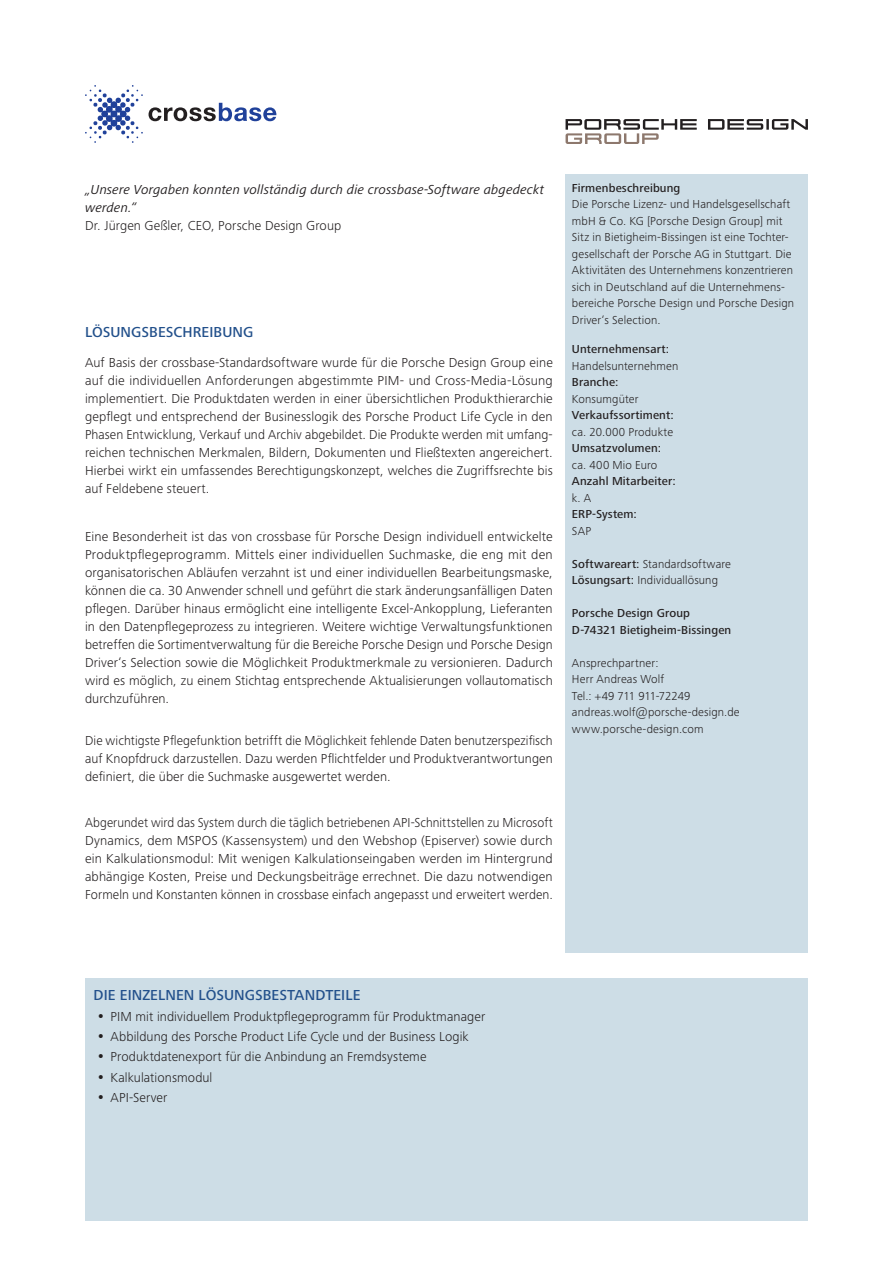
<style>
.page{position:relative;width:893px;height:1263px;background:#fff}
.page>*{position:absolute;margin:0;border:0;box-sizing:border-box;transform-origin:0 0}
.t1{font:500 15px "Frutiger Next LTW1 G";letter-spacing:.005em;color:#22508b}
.t2{font:300 13.5px/18px "Frutiger Next LTW1 G";letter-spacing:.005em;color:#231f20;text-align:justify}
.t3{font:300 13.5px/18px "Frutiger Next LTW1 G";letter-spacing:.005em;color:#231f20;text-align:justify;scale:.95 1}
.t4{font:italic 13.5px/18px "Frutiger Next LTW1 G";letter-spacing:.005em;color:#231f20}
.t5{font:300 12px/16.5px "Frutiger Next LTW1 G";letter-spacing:.01em;color:#231f20}
.t6{font:500 12px/16.5px "Frutiger Next LTW1 G";letter-spacing:.01em;color:#231f20}
.s1{font-weight:500}
</style>
<div class="page">
<div style="left:566px;top:174px;width:242px;height:778px;background:#cddde6"></div>
<div style="left:85px;top:978px;width:723px;height:242px;background:#cddde6"></div>
<svg style="left:566px;top:119px;width:242px;height:25px"></svg>
<svg style="left:149px;top:103px;width:127px;height:18px"></svg>
<svg style="left:85px;top:85px;width:58px;height:58px"></svg>
<p class="t4" style="left:85px;top:181px;width:460px">„Unsere Vorgaben konnten vollständig durch die crossbase-Software abgedeckt werden.“</p>
<p class="t2" style="left:85px;top:216px;width:258px">Dr. Jürgen Geßler, CEO, Porsche Design Group</p>
<p class="t1" style="left:85px;top:323px;width:170px">LÖSUNGSBESCHREIBUNG</p>
<p class="t2" style="left:85px;top:354px;width:469px">Auf Basis der crossbase-Standardsoftware wurde für die Porsche Design Group eine auf die individuellen Anforderungen abgestimmte PIM- und Cross-Media-Lösung implementiert. Die Produktdaten werden in einer übersichtlichen Produkthierarchie gepflegt und entsprechend der Businesslogik des Porsche Product Life Cycle in den Phasen Entwicklung, Verkauf und Archiv abgebildet. Die Produkte werden mit umfang&shy;reichen technischen Merkmalen, Bildern, Dokumenten und Fließtexten angereichert.<br>Hierbei wirkt ein umfassendes Berechtigungskonzept, welches die Zugriffsrechte bis auf Feldebene steuert.</p>
<p class="t2" style="left:85px;top:527px;width:469px">Eine Besonderheit ist das von crossbase für Porsche Design individuell entwickelte Produktpflegeprogramm. Mittels einer individuellen Suchmaske, die eng mit den organisatorischen Abläufen verzahnt ist und einer individuellen Bearbeitungsmaske, können die ca. 30 Anwender schnell und geführt die stark änderungsanfälligen Daten pflegen. Darüber hinaus ermöglicht eine intelligente Excel-Ankopplung, Lieferanten in den Datenpflegeprozess zu integrieren. Weitere wichtige Verwaltungsfunktionen betreffen die Sortimentverwaltung für die Bereiche Porsche Design und Porsche Design Driver‘s Selection sowie die Möglichkeit Produktmerkmale zu versionieren. Dadurch wird es möglich, zu einem Stichtag entsprechende Aktualisierungen vollautomatisch durchzuführen.</p>
<p class="t2" style="left:85px;top:731px;width:469px">Die wichtigste Pflegefunktion betrifft die Möglichkeit fehlende Daten benutzerspezifisch auf Knopfdruck darzustellen. Dazu werden Pflichtfelder und Produktverantwortungen definiert, die über die Suchmaske ausgewertet werden.</p>
<p class="t3" style="left:85px;top:813px;width:494px">Abgerundet wird das System durch die täglich betriebenen API-Schnittstellen zu Microsoft Dynamics, dem MSPOS (Kassensystem) und den Webshop (Episerver) sowie durch ein Kalkulationsmodul: Mit wenigen Kalkulationseingaben werden im Hintergrund abhängige Kosten, Preise und Deckungsbeiträge errechnet. Die dazu notwendigen Formeln und Konstanten können in crossbase einfach angepasst und erweitert werden.</p>
<p class="t6" style="left:572px;top:180px;width:110px">Firmenbeschreibung</p>
<p class="t5" style="left:572px;top:196px;width:224px">Die Porsche Lizenz- und Handelsgesellschaft mbH &amp; Co. KG [Porsche Design Group] mit Sitz in Bietigheim-Bissingen ist eine Tochter&shy;gesellschaft der Porsche AG in Stuttgart. Die Aktivitäten des Unternehmens konzentrieren sich in Deutschland auf die Unternehmens&shy;bereiche Porsche Design und Porsche Design Driver‘s Selection.</p>
<p class="t6" style="left:572px;top:342px;width:99px">Unternehmensart:</p>
<p class="t5" style="left:572px;top:358px;width:108px">Handelsunternehmen</p>
<p class="t6" style="left:572px;top:375px;width:48px">Branche:</p>
<p class="t5" style="left:572px;top:391px;width:68px">Konsumgüter</p>
<p class="t6" style="left:572px;top:408px;width:103px">Verkaufssortiment:</p>
<p class="t5" style="left:572px;top:424px;width:103px">ca. 20.000 Produkte</p>
<p class="t6" style="left:572px;top:441px;width:91px">Umsatzvolumen:</p>
<p class="t5" style="left:572px;top:457px;width:87px">ca. 400 Mio Euro</p>
<p class="t6" style="left:572px;top:474px;width:105px">Anzahl Mitarbeiter:</p>
<p class="t5" style="left:572px;top:490px;width:21px">k. A</p>
<p class="t6" style="left:572px;top:507px;width:66px">ERP-System:</p>
<p class="t5" style="left:572px;top:523px;width:21px">SAP</p>
<p class="t5" style="left:572px;top:556px;width:161px"><span class="s1">Softwareart:</span> Standardsoftware<br><span class="s1">Lösungsart:</span> Individuallösung</p>
<p class="t6" style="left:572px;top:606px;width:161px">Porsche Design Group<br>D-74321 Bietigheim-Bissingen</p>
<p class="t5" style="left:572px;top:655px;width:169px">Ansprechpartner:<br>Herr Andreas Wolf<br>Tel.: +49 711 911-72249 andreas.wolf@porsche-design.de www.porsche-design.com</p>
<p class="t1" style="left:94px;top:986px;width:268px">DIE EINZELNEN LÖSUNGSBESTANDTEILE</p>
<p class="t2" style="left:111px;top:1006px;width:376px;line-height:20.4px;text-align:left">PIM mit individuellem Produktpflegeprogramm für Produktmanager Abbildung des Porsche Product Life Cycle und der Business Logik Produktdatenexport für die Anbindung an Fremdsysteme Kalkulationsmodul<br>API-Server</p>
</div>
